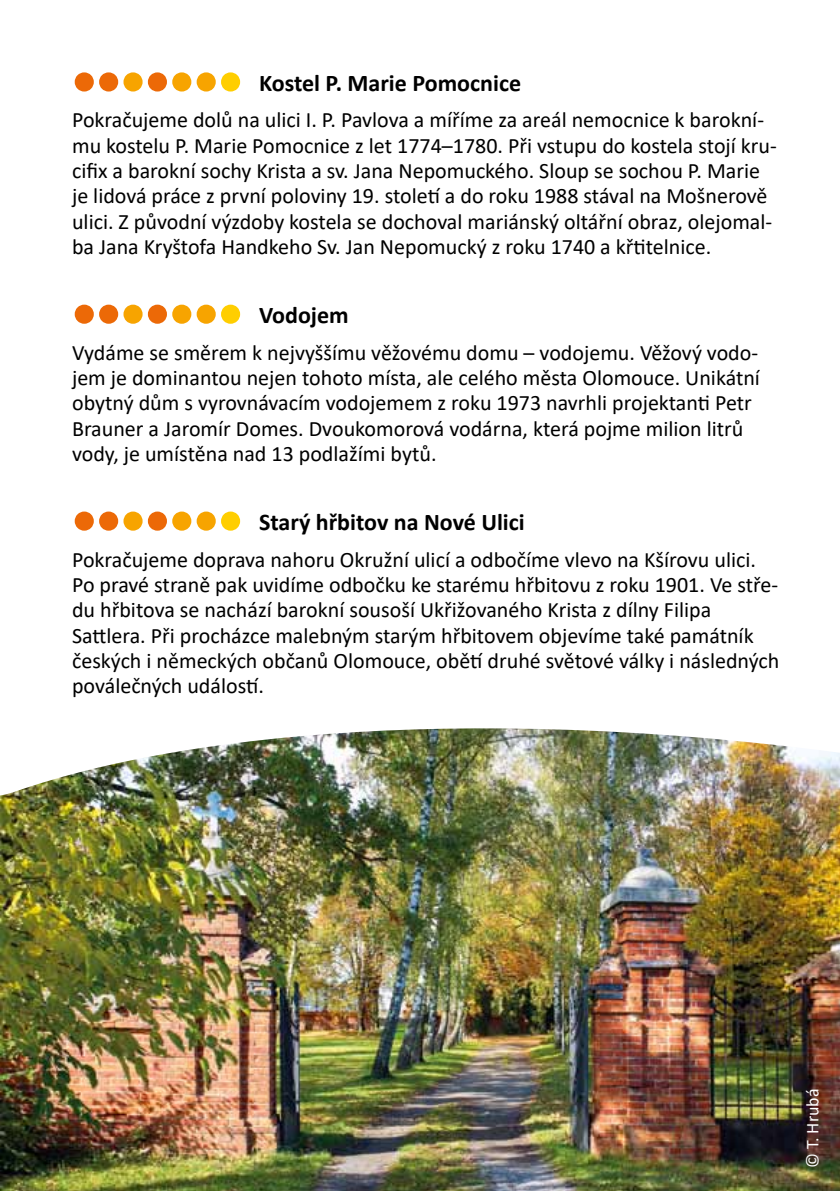
<style>
.page{position:relative;width:840px;height:1191px;background:#fff}
.page>*{position:absolute;margin:0;border:0;box-sizing:border-box;transform-origin:0 0}
.t1{font:800 60px "Gill Sans";color:#ec6907}
.t2{font:700 24px "Calibri";color:#000}
.t3{font:22px/25.2px "Calibri";color:#000}
.t4{font:18px "Calibri";color:#fff}
.s1{color:#f7a400}
.s2{color:#ffce00}
</style>
<div class="page">
<img style="left:0;top:848px;width:839px;height:343px">
<img style="left:0;top:728px;width:839px;height:120px">
<h1 class="t1" style="left:72px;top:31px;width:172px">..<span class="s1">.</span>.<span class="s1">..</span><span class="s2">.</span></h1>
<p class="t2" style="left:259px;top:66px;width:263px">Kostel P. Marie Pomocnice</p>
<p class="t3" style="left:72px;top:107px;width:706px">Pokračujeme dolů na ulici I. P. Pavlova a míříme za areál nemocnice k barokní&shy;mu kostelu P. Marie Pomocnice z let 1774–1780. Při vstupu do kostela stojí kru&shy;cifix a barokní sochy Krista a sv. Jana Nepomuckého. Sloup se sochou P. Marie je lidová práce z první poloviny 19. století a do roku 1988 stával na Mošnerově ulici. Z původní výzdoby kostela se dochoval mariánský oltářní obraz, olejomal&shy;ba Jana Kryštofa Handkeho Sv. Jan Nepomucký z roku 1740 a křtitelnice.</p>
<h1 class="t1" style="left:72px;top:263px;width:172px">..<span class="s1">.</span>.<span class="s1">..</span><span class="s2">.</span></h1>
<p class="t2" style="left:259px;top:298px;width:91px">Vodojem</p>
<p class="t3" style="left:72px;top:339px;width:689px">Vydáme se směrem k nejvyššímu věžovému domu – vodojemu. Věžový vodo&shy;jem je dominantou nejen tohoto místa, ale celého města Olomouce. Unikátní obytný dům s vyrovnávacím vodojemem z roku 1973 navrhli projektanti Petr Brauner a Jaromír Domes. Dvoukomorová vodárna, která pojme milion litrů vody, je umístěna nad 13 podlažími bytů.</p>
<h1 class="t1" style="left:72px;top:470px;width:172px">..<span class="s1">.</span>.<span class="s1">..</span><span class="s2">.</span></h1>
<p class="t2" style="left:259px;top:505px;width:267px">Starý hřbitov na N ové Ulici</p>
<p class="t3" style="left:72px;top:546px;width:708px">Pokračujeme doprava nahoru Okružní ulicí a odbočíme vlevo na Kšírovu ulici.<br>Po pravé straně pak uvidíme odbočku ke starému hřbitovu z roku 1901. Ve stře&shy;du hřbitova se nachází barokní sousoší Ukřižovaného Krista z dílny Filipa Sattlera. Při procházce malebným starým hřbitovem objevíme také památník českých i německých občanů Olomouce, obětí druhé světové války i následných poválečných událostí.</p>
<p class="t4" style="left:799px;top:1168px;width:81px;rotate:-90deg">© T. Hrubá</p>
</div>
